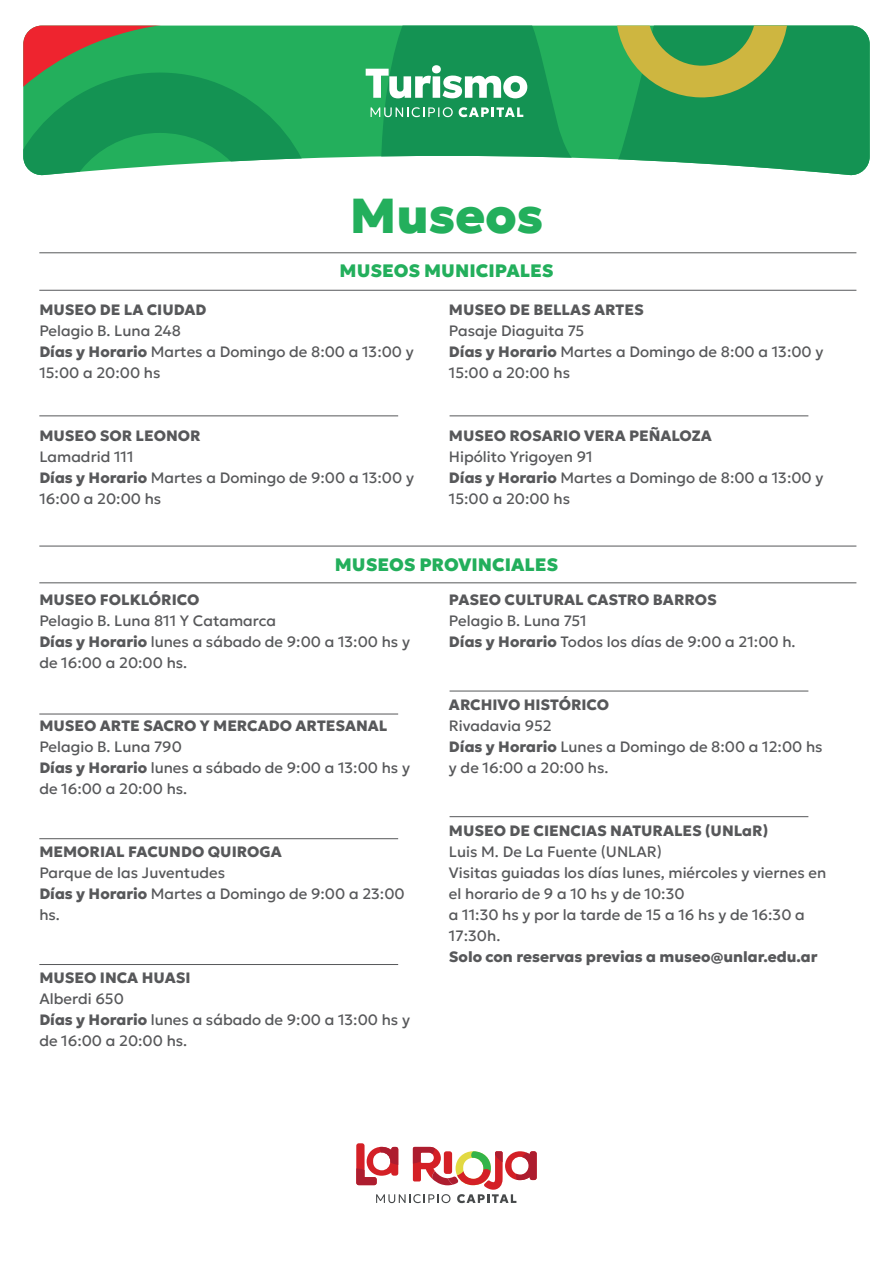
<style>
.page{position:relative;width:893px;height:1263px;background:#fff}
.page>*{position:absolute;margin:0;border:0;box-sizing:border-box;transform-origin:0 0}
.t1{font:900 49.05px "Geologica";color:#23af5c}
.t2{font:900 18px "Geologica";color:#23af5c}
.t3{font:15px/21px "Geologica";color:#57585a}
.t4{font:800 15px "Geologica";color:#57585a}
.s1{font-weight:800}
</style>
<div class="page">
<div style="left:343px;top:26px;width:37px;height:132px;background:#23af5c"></div>
<svg style="left:380px;top:26px;width:490px;height:150px;background:#34a56a"></svg>
<svg style="left:615px;top:26px;width:174px;height:72px;background:#70a64a"></svg>
<svg style="left:23px;top:26px;width:320px;height:150px;background:#3ba362"></svg>
<svg style="left:366px;top:65px;width:161px;height:33px"></svg>
<svg style="left:371px;top:107px;width:82px;height:10px"></svg>
<svg style="left:459px;top:107px;width:64px;height:10px"></svg>
<svg style="left:356px;top:1143px;width:181px;height:60px"></svg>
<hr style="left:39px;top:415px;width:359px;height:1px;background:#57585a">
<hr style="left:39px;top:714px;width:359px;height:1px;background:#57585a">
<hr style="left:39px;top:838px;width:359px;height:1px;background:#57585a">
<hr style="left:39px;top:964px;width:359px;height:1px;background:#57585a">
<hr style="left:450px;top:691px;width:358px;height:1px;background:#57585a">
<hr style="left:450px;top:816px;width:358px;height:1px;background:#57585a">
<hr style="left:450px;top:415px;width:358px;height:1px;background:#57585a">
<hr style="left:39px;top:290px;width:817px;height:1px;background:#57585a">
<hr style="left:39px;top:546px;width:817px;height:1px;background:#57585a">
<hr style="left:39px;top:582px;width:817px;height:1px;background:#57585a">
<hr style="left:39px;top:252px;width:817px;height:1px;background:#57585a">
<h1 class="t1" style="left:350px;top:171px;width:195px">Museos</h1>
<p class="t2" style="left:340px;top:254px;width:215px">MUSEOS MUNICIPALES</p>
<p class="t4" style="left:39px;top:296px;width:169px">MUSEO DE LA CIUDAD</p>
<p class="t3" style="left:39px;top:319px;width:376px">Pelagio B. Luna 248<br><span class="s1">Días y Horario</span> Martes a Domingo de 8:00 a 13:00 y<br>15:00 a 20:00 hs</p>
<p class="t4" style="left:39px;top:422px;width:163px">MUSEO SOR LEONOR</p>
<p class="t3" style="left:39px;top:445px;width:376px">Lamadrid 111<br><span class="s1">Días y Horario</span> Martes a Domingo de 9:00 a 13:00 y<br>16:00 a 20:00 hs</p>
<p class="t4" style="left:449px;top:296px;width:196px">MUSEO DE BELLAS ARTES</p>
<p class="t3" style="left:449px;top:319px;width:376px">Pasaje Diaguita 75<br><span class="s1">Días y Horario</span> Martes a Domingo de 8:00 a 13:00 y<br>15:00 a 20:00 hs</p>
<p class="t4" style="left:449px;top:422px;width:264px">MUSEO ROSARIO VERA PEÑALOZA</p>
<p class="t3" style="left:449px;top:445px;width:376px">Hipólito Yrigoyen 91<br><span class="s1">Días y Horario</span> Martes a Domingo de 8:00 a 13:00 y<br>15:00 a 20:00 hs</p>
<p class="t2" style="left:335px;top:548px;width:225px">MUSEOS PROVINCIALES</p>
<p class="t4" style="left:39px;top:586px;width:162px">MUSEO FOLKLÓRICO</p>
<p class="t3" style="left:39px;top:609px;width:372px">Pelagio B. Luna 811 Y Catamarca<br><span class="s1">Días y Horario</span> lunes a sábado de 9:00 a 13:00 hs y de 16:00 a 20:00 hs.</p>
<p class="t4" style="left:39px;top:712px;width:350px">MUSEO ARTE SACRO Y MERCADO ARTESANAL</p>
<p class="t3" style="left:39px;top:735px;width:372px">Pelagio B. Luna 790<br><span class="s1">Días y Horario</span> lunes a sábado de 9:00 a 13:00 hs y de 16:00 a 20:00 hs.</p>
<p class="t4" style="left:39px;top:838px;width:244px">MEMORIAL FACUNDO QUIROGA</p>
<p class="t3" style="left:39px;top:861px;width:367px">Parque de las Juventudes<br><span class="s1">Días y Horario</span> Martes a Domingo de 9:00 a 23:00 hs.</p>
<p class="t4" style="left:39px;top:964px;width:153px">MUSEO INCA HUASI</p>
<p class="t3" style="left:39px;top:987px;width:372px">Alberdi 650<br><span class="s1">Días y Horario</span> lunes a sábado de 9:00 a 13:00 hs y de 16:00 a 20:00 hs.</p>
<p class="t4" style="left:449px;top:586px;width:269px">PASEO CULTURAL CASTRO BARROS</p>
<p class="t3" style="left:449px;top:609px;width:348px">Pelagio B. Luna 751<br><span class="s1">Días y Horario</span> Todos los días de 9:00 a 21:00 h.</p>
<p class="t4" style="left:449px;top:691px;width:162px">ARCHIVO HISTÓRICO</p>
<p class="t3" style="left:449px;top:714px;width:375px">Rivadavia 952<br><span class="s1">Días y Horario</span> Lunes a Domingo de 8:00 a 12:00 hs y de 16:00 a 20:00 hs.</p>
<p class="t4" style="left:449px;top:817px;width:321px">MUSEO DE CIENCIAS NATURALES (UNLaR)</p>
<p class="t3" style="left:449px;top:840px;width:379px">Luis M. De La Fuente (UNLAR)<br>Visitas guiadas los días lunes, miércoles y viernes en el horario de 9 a 10 hs y de 10:30<br>a 11:30 hs y por la tarde de 15 a 16 hs y de 16:30 a<br>17:30h.</p>
<p class="t4" style="left:449px;top:943px;width:370px">Solo con reservas previas a museo@unlar.edu.ar</p>
</div>
